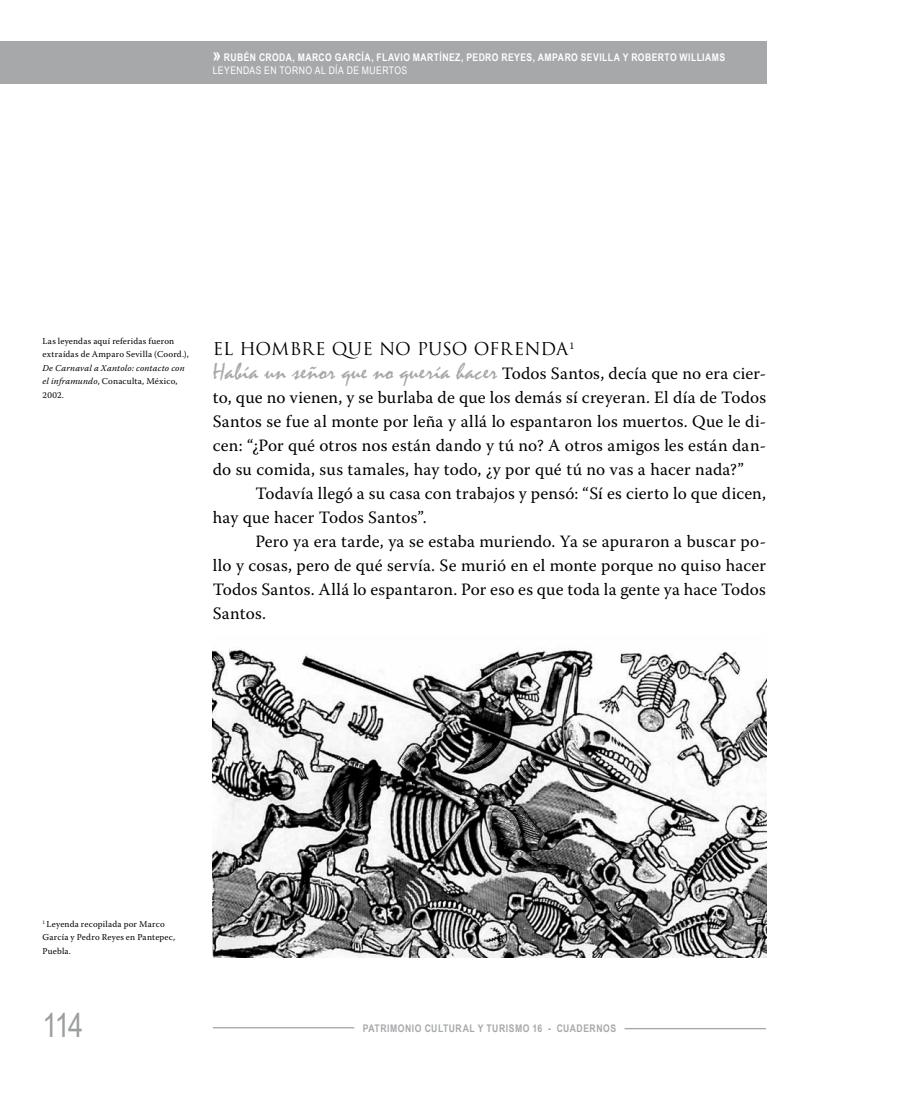
<style>
.page{position:relative;width:915px;height:1106px;background:#fff}
.page>*{position:absolute;margin:0;border:0;box-sizing:border-box;transform-origin:0 0}
.t1{font:33px "Arial Narrow";color:#9c9e9f}
.t2{font:17.25px/24px "Warnock Pro";letter-spacing:.015em;color:#000;text-align:justify}
.t3{font:17.25px "Trajan Pro";color:#000}
.t4{font:700 10.5px/13.5px "Arial Narrow";letter-spacing:.04em;color:#fff}
.t5{font:700 10.5px "Arial Narrow";letter-spacing:.05em;color:#a7a8aa}
.t6{font:9px/13.5px "Warnock Pro";letter-spacing:.02em;color:#000}
.t7{font:italic 9px/13.5px "Warnock Pro";letter-spacing:.025em;color:#000}
.s1{font-size:18px}
.s2{font-weight:400}
.s3{font-style:normal}
.s4{font-family:"Mistral";font-size:24px;color:#a7a8aa}
</style>
<div class="page">
<div style="left:0;top:41px;width:765px;height:42px;background:#a7a8aa"></div>
<hr style="left:213px;top:1027px;width:141px;height:1px;background:#a7a8aa">
<hr style="left:624px;top:1028px;width:141px;height:1px;background:#a7a8aa">
<img style="left:213px;top:648px;width:552px;height:309px">
<p class="t4" style="left:213px;top:50px;width:514px"><span class="s1">»</span> RUBÉN CRODA, MARCO GARCÍA, FLAVIO MARTÍNEZ, PEDRO REYES, AMPARO SEVILLA Y ROBERTO WILLIAMS<br><span class="s2">LEYENDAS EN TORNO AL DÍA DE MUERTOS</span></p>
<p class="t6" style="left:43px;top:334px;width:148px">Las leyendas aquí referidas fueron extraídas de Amparo Sevilla (Coord.),</p>
<p class="t7" style="left:43px;top:361px;width:143px">De Carnaval a Xantolo: contacto con el inframundo<span class="s3">, Conaculta, México,<br>2002.</span></p>
<p class="t3" style="left:213px;top:338px;width:363px">EL HOMBRE QUE NO PUSO OFRENDA<sup>1</sup></p>
<p class="t2" style="left:213px;top:361px;width:554px"><span class="s4">Había un señor que no quería hacer</span> Todos Santos, decía que no era cier&shy;to, que no vienen, y se burlaba de que los demás sí creyeran. El día de Todos Santos se fue al monte por leña y allá lo espantaron los muertos. Que le di&shy;cen: “¿Por qué otros nos están dando y tú no? A otros amigos les están dan&shy;do su comida, sus tamales, hay todo, ¿y por qué tú no vas a hacer nada?”</p>
<p class="t2" style="left:213px;top:481px;width:554px;text-indent:43px">Todavía llegó a su casa con trabajos y pensó: “Sí es cierto lo que dicen, hay que hacer Todos Santos”.</p>
<p class="t2" style="left:213px;top:529px;width:554px;text-indent:43px">Pero ya era tarde, ya se estaba muriendo. Ya se apuraron a buscar po&shy;llo y cosas, pero de qué servía. Se murió en el monte porque no quiso hacer Todos Santos. Allá lo espantaron. Por eso es que toda la gente ya hace Todos Santos.</p>
<p class="t6" style="left:43px;top:917px;width:134px"><sup>1</sup> Leyenda recopilada por Marco<br>García y Pedro Reyes en Pantepec,<br>Puebla.</p>
<h1 class="t1" style="left:43px;top:1001px;width:42px">114</h1>
<p class="t5" style="left:362px;top:1020px;width:255px">PATRIMONIO CULTURAL Y TURISMO 16 - CUADERNOS</p>
</div>
